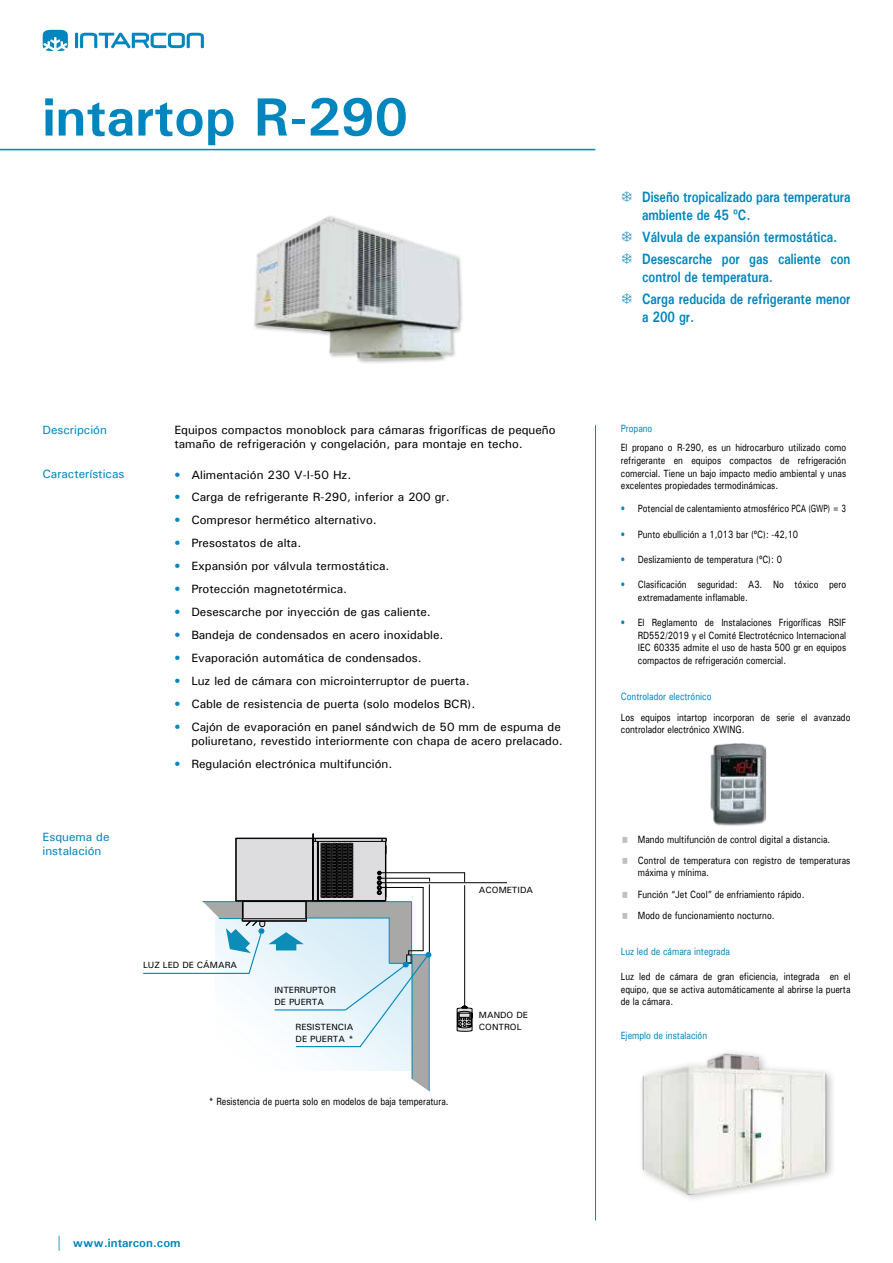
<style>
.page{position:relative;width:893px;height:1263px;background:#fff}
.page>*{position:absolute;margin:0;border:0;box-sizing:border-box;transform-origin:0 0}
.t1{font:700 54px "Univers";color:#0086be}
.t2{font:700 15px/22.2px "Univers";color:#0086be;scale:.8 1}
.t3{font:500 12px/14.4px "Univers";color:#000}
.t4{font:500 12px/14.4px "Univers";color:#0086be}
.t5{font:700 12px "Univers";color:#0086be}
.t6{font:500 10.5px/12.6px "Univers";color:#000;scale:.8 1}
.t7{font:500 10.5px "Univers";color:#0086be;scale:.8 1}
.t8{font:500 9px/11.2px "Univers";color:#000}
.s1{color:#0086be}
.s2{font-size:15px}
</style>
<div class="page">
<svg style="left:75px;top:33px;width:129px;height:15px"></svg>
<svg style="left:43px;top:30px;width:25px;height:21px"></svg>
<hr style="left:381px;top:882px;width:125px;height:1px;background:#000">
<hr style="left:380px;top:872px;width:85px;height:1px;background:#000">
<hr style="left:464px;top:885px;width:1px;height:121px;background:#000">
<svg style="left:457px;top:1005px;width:16px;height:27px"></svg>
<div style="left:710px;top:743px;width:57px;height:84px;background:#000;opacity:.3"></div>
<img style="left:710px;top:743px;width:55px;height:81px">
<hr style="left:143px;top:973px;width:106px;height:1px;background:#0086be">
<hr style="left:595px;top:425px;width:1px;height:795px;background:#0086be">
<img style="left:254px;top:216px;width:209px;height:147px">
<svg style="left:203px;top:833px;width:230px;height:258px"></svg>
<hr style="left:0;top:149px;width:595px;height:1px;background:#0086be">
<img style="left:642px;top:1052px;width:191px;height:143px">
<h1 class="t1" style="left:43px;top:83px;width:367px">intartop R-290</h1>
<p class="t4" style="left:43px;top:422px;width:66px">Descripción</p>
<p class="t4" style="left:43px;top:466px;width:83px">Características</p>
<p class="t4" style="left:43px;top:829px;width:69px">Esquema de instalación</p>
<p class="t3" style="left:174px;top:422px;width:383px">Equipos compactos monoblock para cámaras frigoríficas de pequeño tamaño de refrigeración y congelación, para montaje en techo.</p>
<p class="t3" style="left:174px;top:467px;width:179px"><span class="s1">•</span> Alimentación 230 V-I-50 Hz.</p>
<p class="t3" style="left:174px;top:490px;width:277px"><span class="s1">•</span> Carga de refrigerante R-290, inferior a 200 gr.</p>
<p class="t3" style="left:174px;top:513px;width:204px"><span class="s1">•</span> Compresor hermético alternativo.</p>
<p class="t3" style="left:174px;top:536px;width:129px"><span class="s1">•</span> Presostatos de alta.</p>
<p class="t3" style="left:174px;top:559px;width:217px"><span class="s1">•</span> Expansión por válvula termostática.</p>
<p class="t3" style="left:174px;top:581px;width:174px"><span class="s1">•</span> Protección magnetotérmica.</p>
<p class="t3" style="left:174px;top:604px;width:258px"><span class="s1">•</span> Desescarche por inyección de gas caliente.</p>
<p class="t3" style="left:174px;top:627px;width:271px"><span class="s1">•</span> Bandeja de condensados en acero inoxidable.</p>
<p class="t3" style="left:174px;top:650px;width:249px"><span class="s1">•</span> Evaporación automática de condensados.</p>
<p class="t3" style="left:174px;top:673px;width:297px"><span class="s1">•</span> Luz led de cámara con microinterruptor de puerta.</p>
<p class="t3" style="left:174px;top:696px;width:303px"><span class="s1">•</span> Cable de resistencia de puerta (solo modelos BCR).</p>
<p class="t3" style="left:174px;top:719px;width:390px;text-align:right"><span class="s1">•</span> Cajón de evaporación en panel sándwich de 50 mm de espuma de poliuretano, revestido interiormente con chapa de acero prelacado.</p>
<p class="t3" style="left:174px;top:756px;width:220px"><span class="s1">•</span> Regulación electrónica multifunción.</p>
<p class="t8" style="left:479px;top:884px;width:56px">ACOMETIDA</p>
<p class="t8" style="left:143px;top:959px;width:95px">LUZ LED DE CÁMARA</p>
<p class="t8" style="left:274px;top:984px;width:63px">INTERRUPTOR<br>DE PUERTA</p>
<p class="t8" style="left:296px;top:1021px;width:60px">RESISTENCIA<br>DE PUERTA *</p>
<p class="t6" style="left:208px;top:1094px;width:302px">* Resistencia de puerta solo en modelos de baja temperatura.</p>
<p class="t8" style="left:479px;top:1009px;width:51px">MANDO DE<br>CONTROL</p>
<p class="t5" style="left:55px;top:1235px;width:127px"><span class="s2">|</span> www.intarcon.com</p>
<h2 class="t2" style="left:642px;top:187px;width:262px;line-height:18px">Diseño tropicalizado para temperatura ambiente de 45 ºC.</h2>
<h2 class="t2" style="left:642px;top:225px;width:262px">Válvula de expansión termostática.<br>Desescarche por gas caliente con</h2>
<h2 class="t2" style="left:642px;top:266px;width:262px">control de temperatura.<br>Carga reducida de refrigerante menor</h2>
<h2 class="t2" style="left:642px;top:306px;width:67px">a 200 gr.</h2>
<p class="t7" style="left:621px;top:422px;width:41px">Propano</p>
<p class="t6" style="left:621px;top:441px;width:283px;text-align:justify">El propano o R-290, es un hidrocarburo utilizado como refrigerante en equipos compactos de refrigeración comercial. Tiene un bajo impacto medio ambiental y unas excelentes propiedades termodinámicas.</p>
<p class="t6" style="left:621px;top:502px;width:283px"><span class="s1">•</span> Potencial de calentamiento atmosférico PCA (GWP) = 3</p>
<p class="t6" style="left:621px;top:527px;width:223px"><span class="s1">•</span> Punto ebullición a 1,013 bar (ºC): -42,10</p>
<p class="t6" style="left:621px;top:553px;width:203px"><span class="s1">•</span> Deslizamiento de temperatura (ºC): 0</p>
<p class="t6" style="left:638px;top:578px;width:262px;text-indent:-17px"><span class="s1">•</span> Clasificación seguridad: A3. No tóxico pero extremadamente inflamable.</p>
<p class="t6" style="left:638px;top:616px;width:262px;text-align:justify;text-indent:-17px"><span class="s1">•</span> El Reglamento de Instalaciones Frigoríficas RSIF RD552/2019 y el Comité Electrotécnico Internacional IEC 60335 admite el uso de hasta 500 gr en equipos compactos de refrigeración comercial.</p>
<p class="t7" style="left:621px;top:689px;width:115px">Controlador electrónico</p>
<p class="t6" style="left:621px;top:711px;width:289px">Los equipos intartop incorporan de serie el avanzado controlador electrónico XWING.</p>
<p class="t6" style="left:638px;top:828px;width:267px;line-height:21.1px">Mando multifunción de control digital a distancia.<br>Control de temperatura con registro de temperaturas</p>
<p class="t6" style="left:638px;top:862px;width:210px;line-height:21.1px">máxima y mínima.<br>Función “Jet Cool” de enfriamiento rápido.<br>Modo de funcionamiento nocturno.</p>
<p class="t7" style="left:621px;top:944px;width:138px">Luz led de cámara integrada</p>
<p class="t6" style="left:621px;top:970px;width:289px;text-align:justify">Luz led de cámara de gran eficiencia, integrada en el equipo, que se activa automáticamente al abrirse la puerta de la cámara.</p>
<p class="t7" style="left:621px;top:1028px;width:109px">Ejemplo de instalación</p>
</div>
